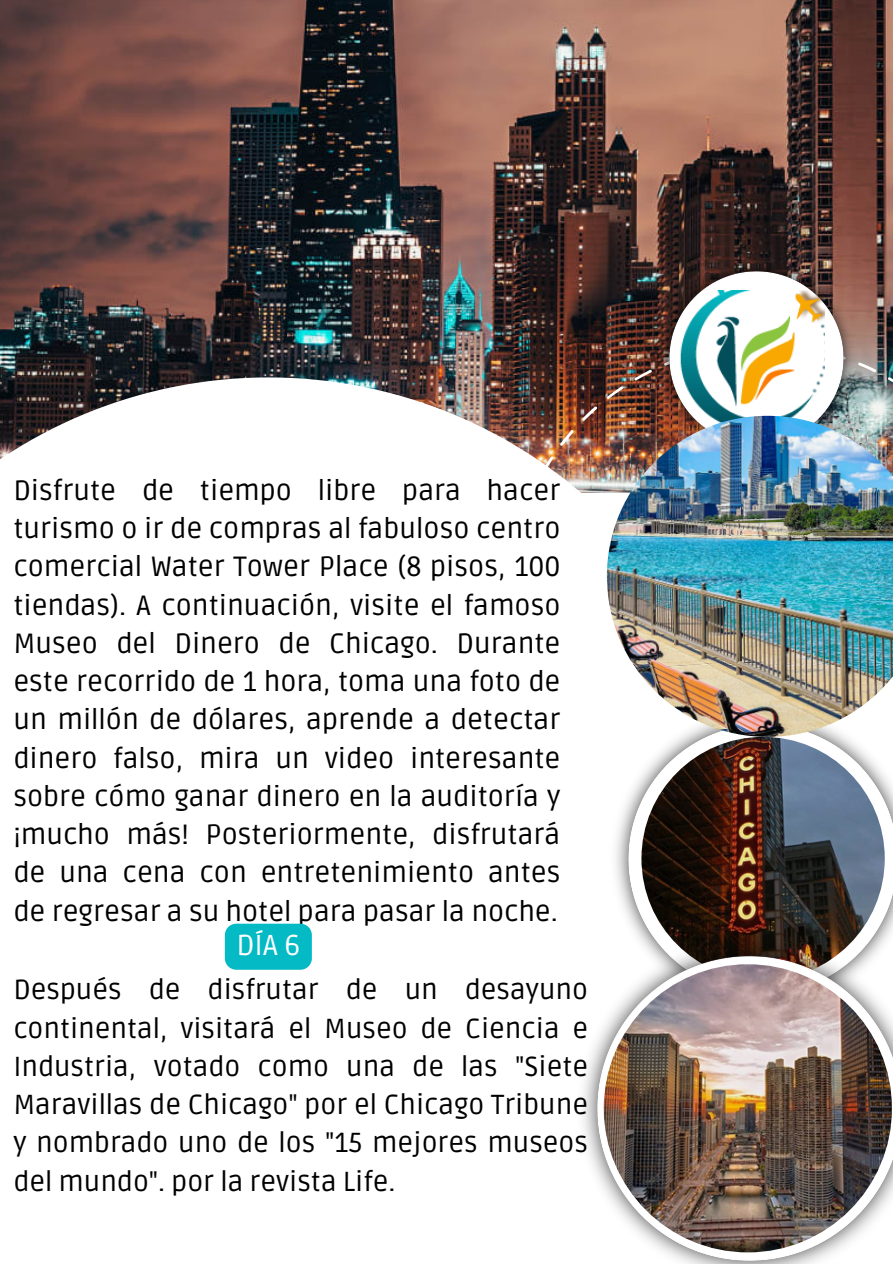
<style>
.page{position:relative;width:893px;height:1264px;background:#fff}
.page>*{position:absolute;margin:0;border:0;box-sizing:border-box;transform-origin:0 0}
.t1{font:28.8px "Ruda";color:#fff}
.t2{font:27.9px/38.2px "Ruda";color:#000;text-align:justify}
.t3{font:27.6px/38.2px "Ruda";color:#000;text-align:justify}
</style>
<div class="page">
<img style="left:0;top:0;width:892px;height:377px">
<img style="left:508px;top:343px;width:384px;height:73px">
<svg style="left:0;top:377px;width:655px;height:593px"></svg>
<img style="left:607px;top:737px;width:285px;height:194px">
<img style="left:641px;top:737px;width:243px;height:243px;border-radius:50%">
<img style="left:572px;top:931px;width:320px;height:332px">
<img style="left:603px;top:964px;width:288px;height:288px;border-radius:50%">
<img style="left:655px;top:257px;width:202px;height:159px">
<img style="left:674px;top:290px;width:150px;height:126px">
<img style="left:607px;top:416px;width:285px;height:321px">
<div style="left:225px;top:923px;width:87px;height:46px;background:#04bac4"></div>
<p class="t2" style="left:13px;top:472px;width:548px">Disfrute de tiempo libre para hacer turismo o ir de compras al fabuloso centro comercial Water Tower Place (8 pisos, 100 tiendas). A continuación, visite el famoso Museo del Dinero de Chicago. Durante este recorrido de 1 hora, toma una foto de un millón de dólares, aprende a detectar dinero falso, mira un video interesante sobre cómo ganar dinero en la auditoría y ¡mucho más! Posteriormente, disfrutará de una cena con entretenimiento antes de regresar a su hotel para pasar la noche.</p>
<h1 class="t1" style="left:236px;top:928px;width:65px">DÍA 6</h1>
<p class="t3" style="left:13px;top:971px;width:576px">Después de disfrutar de un desayuno continental, visitará el Museo de Ciencia e Industria, votado como una de las "Siete Maravillas de Chicago" por el Chicago Tribune y nombrado uno de los "15 mejores museos del mundo". por la revista Life.</p>
</div>
